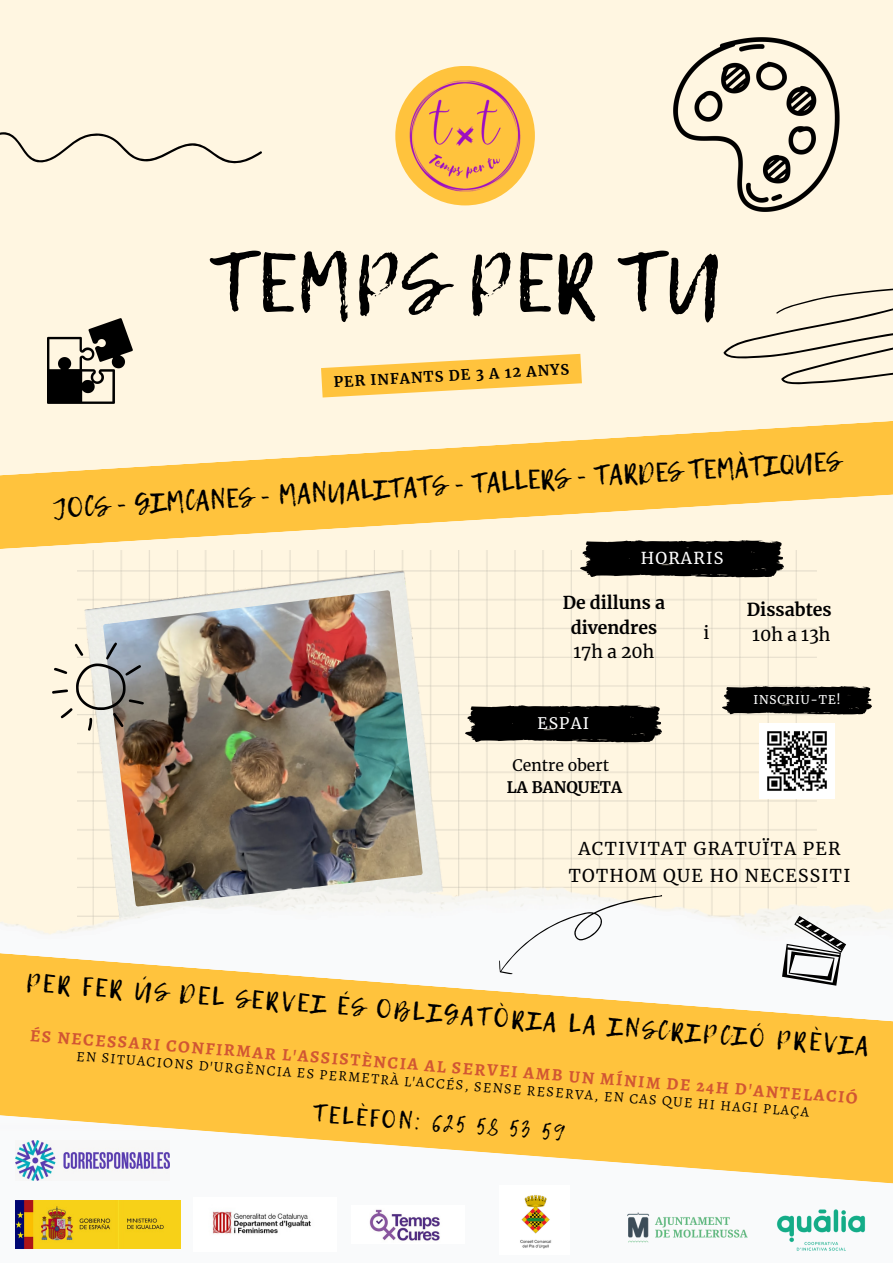
<style>
.page{position:relative;width:893px;height:1263px;background:#fff6e1}
.page>*{position:absolute;margin:0;border:0;box-sizing:border-box;transform-origin:0 0}
.t1{font:82.95px "Lemon Tuesday";color:#000}
.t2{font:27px "Lemon Tuesday";color:#000}
.t3{font:25.5px "Lemon Tuesday";color:#000}
.t4{font:24px "Lemon Tuesday";color:#000}
.t5{font:700 17.62px "Merriweather";color:#000}
.t6{font:17.62px "Merriweather";color:#000}
.t7{font:17.55px/26.2px "Merriweather";letter-spacing:.075em;color:#000;text-align:center}
.t8{font:700 17.48px/24.2px "Merriweather";color:#000;text-align:center}
.t9{font:17.48px "Merriweather";color:#000}
.t10{font:700 17.25px "Alegreya";color:#d15633}
.t11{font:16.2px "Merriweather";letter-spacing:.075em;color:#fff}
.t12{font:15.75px "Merriweather";color:#000}
.t13{font:700 15.75px "Merriweather";color:#000}
.t14{font:15.75px "Merriweather";letter-spacing:.075em;color:#fff}
.t15{font:700 14.33px "Merriweather";color:#000}
.t16{font:14.25px "Alegreya";color:#000}
.t17{font:11.93px "Merriweather";letter-spacing:.075em;color:#fff}
</style>
<div class="page">
<img style="left:77px;top:551px;width:739px;height:335px">
<svg style="left:0;top:421px;width:893px;height:130px;fill:#ffc33d"></svg>
<img style="left:79px;top:567px;width:368px;height:319px">
<img style="left:103px;top:590px;width:320px;height:296px">
<img style="left:0;top:886px;width:893px;height:377px">
<svg style="left:0;top:951px;width:893px;height:234px;background:#fdd06d"></svg>
<svg style="left:52px;top:642px;width:92px;height:89px"></svg>
<svg style="left:0;top:132px;width:262px;height:32px"></svg>
<svg style="left:723px;top:288px;width:170px;height:96px"></svg>
<svg style="left:493px;top:895px;width:176px;height:81px;background:#f3f3f3"></svg>
<img style="left:673px;top:37px;width:167px;height:174px">
<img style="left:773px;top:1205px;width:95px;height:49px">
<img style="left:581px;top:540px;width:202px;height:38px">
<img style="left:465px;top:706px;width:196px;height:36px">
<img style="left:397px;top:67px;width:136px;height:137px">
<img style="left:48px;top:318px;width:84px;height:86px">
<svg style="left:771px;top:911px;width:80px;height:91px;background:#d0d0d0"></svg>
<img style="left:15px;top:1201px;width:165px;height:47px">
<img style="left:352px;top:1205px;width:113px;height:38px">
<img style="left:194px;top:1197px;width:142px;height:55px">
<img style="left:759px;top:724px;width:75px;height:74px">
<img style="left:723px;top:687px;width:148px;height:27px">
<img style="left:500px;top:1185px;width:70px;height:70px">
<img style="left:621px;top:1200px;width:133px;height:54px">
<img style="left:15px;top:1140px;width:155px;height:41px">
<svg style="left:321px;top:354px;width:261px;height:43px"></svg>
<p class="t1" style="left:211px;top:220px;width:513px">TEMPS PER TU</p>
<p class="t15" style="left:333px;top:373px;width:237px;rotate:-3deg">PER INFANTS DE 3 A 12 ANYS</p>
<p class="t2" style="left:53px;top:485px;width:789px;rotate:-3deg">JOCS - GIMCANES - MANUALITATS - TALLERS - TARDES TEMÀTIQUES</p>
<p class="t11" style="left:641px;top:548px;width:84px">HORARIS</p>
<p class="t8" style="left:563px;top:591px;width:104px">De dilluns a divendres</p>
<p class="t9" style="left:573px;top:640px;width:82px">17h a 20h</p>
<p class="t14" style="left:537px;top:713px;width:53px">ESPAI</p>
<p class="t12" style="left:512px;top:755px;width:98px">Centre obert</p>
<p class="t13" style="left:507px;top:777px;width:117px">LA BANQUETA</p>
<p class="t5" style="left:747px;top:599px;width:86px">Dissabtes</p>
<p class="t6" style="left:703px;top:622px;width:7px">i</p>
<p class="t6" style="left:752px;top:623px;width:80px">10h a 13h</p>
<p class="t17" style="left:753px;top:692px;width:89px">INSCRIU-TE!</p>
<p class="t7" style="left:569px;top:836px;width:283px">ACTIVITAT GRATUÏTA PER<br>TOTHOM QUE HO NECESSITI</p>
<p class="t3" style="left:27px;top:965px;width:847px;rotate:4deg">PER FER ÚS DEL SERVEI ÉS OBLIGATÒRIA LA INSCRIPCIÓ PRÈVIA</p>
<p class="t10" style="left:31px;top:1025px;width:831px;rotate:4deg">ÉS NECESSARI CONFIRMAR L'ASSISTÈNCIA AL SERVEI AMB UN MÍNIM DE 24H D'ANTELACIÓ</p>
<p class="t16" style="left:77px;top:1047px;width:240px;rotate:4deg">EN SITUACIONS D’URGÈNCIA ES</p>
<p class="t4" style="left:315px;top:1096px;width:254px;rotate:4deg">TELÈFON: 625 58 53 59</p>
<p class="t16" style="left:320px;top:1066px;width:492px;rotate:4deg">PERMETRÀ L’ACCÉS, SENSE RESERVA, EN CAS QUE HI HAGI PLAÇA</p>
</div>
